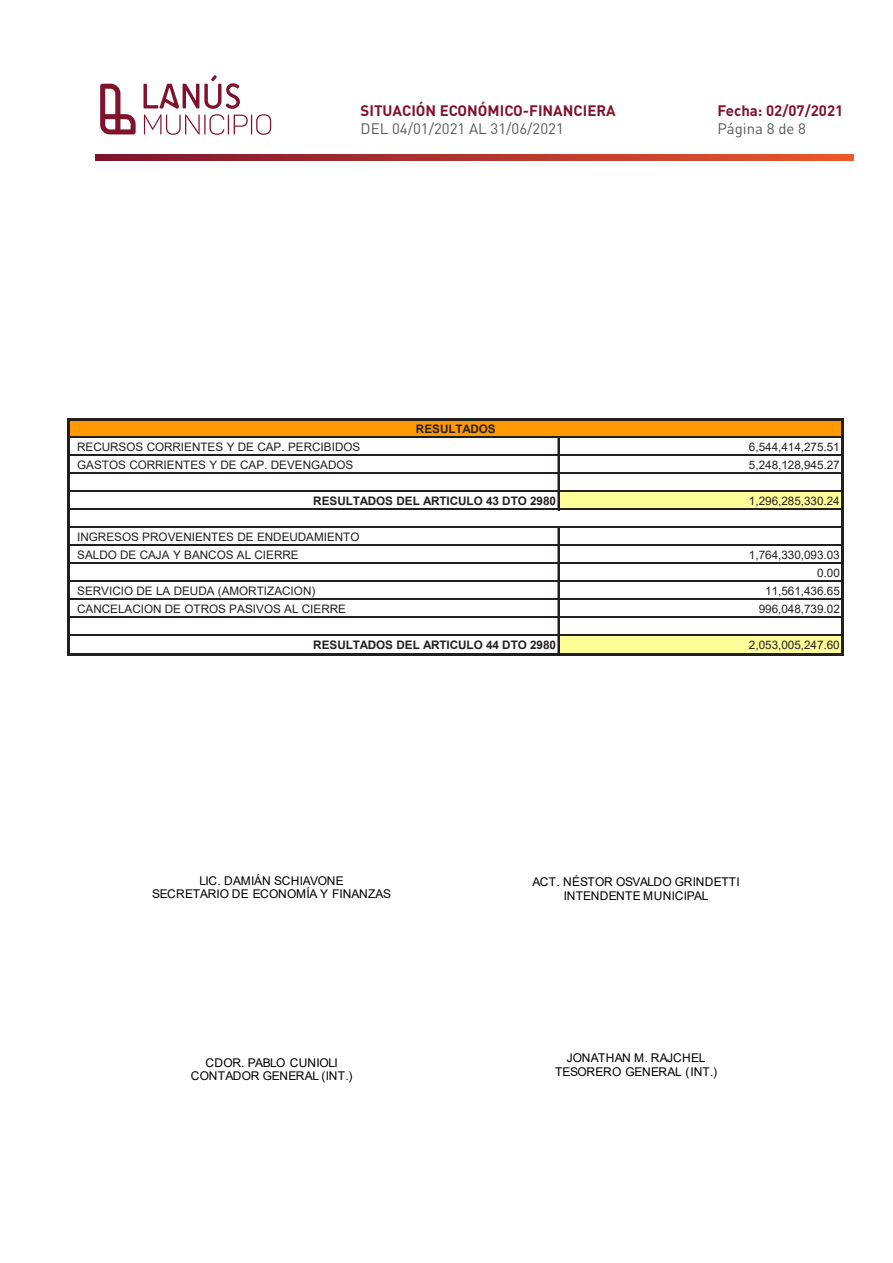
<style>
.page{position:relative;width:893px;height:1263px;background:#fff}
.page>*{position:absolute;margin:0;border:0;box-sizing:border-box;transform-origin:0 0}
.t1{font:700 15px "DIN Pro";color:#80132c}
.t2{font:15px "DIN Pro";color:#58595b}
.t3{font:12px/13.5px "Arial";letter-spacing:-.025em;color:#010101;text-align:center}
.t4{font:12px/13.5px "Arial";letter-spacing:.005em;color:#010101;text-align:center}
.t5{font:11.7px/18px "Arial";letter-spacing:-.005em;color:#231f20}
.t6{font:700 11.7px "Arial";letter-spacing:-.005em;color:#231f20}
</style>
<div class="page">
<div style="left:69px;top:419px;width:773px;height:18px;background:#f90"></div>
<div style="left:559px;top:491px;width:283px;height:18px;background:#ff9"></div>
<div style="left:559px;top:635px;width:283px;height:20px;background:#ff9"></div>
<hr style="left:558px;top:438px;width:1px;height:72px;background:#231f20">
<hr style="left:67px;top:418px;width:2px;height:238px;background:#231f20">
<hr style="left:841px;top:421px;width:3px;height:235px;background:#231f20">
<hr style="left:558px;top:528px;width:1px;height:125px;background:#231f20">
<hr style="left:69px;top:418px;width:775px;height:3px;background:#231f20">
<hr style="left:70px;top:436px;width:771px;height:1px;background:#231f20">
<hr style="left:69px;top:437px;width:772px;height:1px;background:#231f20">
<hr style="left:70px;top:454px;width:771px;height:1px;background:#231f20">
<hr style="left:69px;top:455px;width:772px;height:1px;background:#231f20">
<hr style="left:70px;top:472px;width:771px;height:1px;background:#231f20">
<hr style="left:69px;top:473px;width:772px;height:1px;background:#231f20">
<hr style="left:70px;top:490px;width:771px;height:1px;background:#231f20">
<hr style="left:69px;top:491px;width:772px;height:1px;background:#231f20">
<hr style="left:70px;top:508px;width:771px;height:1px;background:#231f20">
<hr style="left:69px;top:509px;width:772px;height:1px;background:#231f20">
<hr style="left:70px;top:526px;width:771px;height:1px;background:#231f20">
<hr style="left:69px;top:527px;width:772px;height:1px;background:#231f20">
<hr style="left:70px;top:544px;width:771px;height:1px;background:#231f20">
<hr style="left:69px;top:545px;width:772px;height:1px;background:#231f20">
<hr style="left:70px;top:562px;width:771px;height:1px;background:#231f20">
<hr style="left:69px;top:563px;width:772px;height:1px;background:#231f20">
<hr style="left:70px;top:580px;width:771px;height:1px;background:#231f20">
<hr style="left:69px;top:581px;width:772px;height:1px;background:#231f20">
<hr style="left:70px;top:598px;width:771px;height:1px;background:#231f20">
<hr style="left:69px;top:599px;width:772px;height:1px;background:#231f20">
<hr style="left:70px;top:616px;width:771px;height:1px;background:#231f20">
<hr style="left:69px;top:617px;width:772px;height:1px;background:#231f20">
<hr style="left:70px;top:634px;width:771px;height:1px;background:#231f20">
<hr style="left:69px;top:635px;width:772px;height:1px;background:#231f20">
<hr style="left:69px;top:653px;width:775px;height:3px;background:#231f20">
<svg style="left:96px;top:154px;width:757px;height:6px;background:#b2352d"></svg>
<svg style="left:143px;top:75px;width:128px;height:60px"></svg>
<svg style="left:100px;top:84px;width:36px;height:50px"></svg>
<p class="t1" style="left:361px;top:101px;width:257px">SITUACIÓN ECONÓMICO-FINANCIERA</p>
<p class="t2" style="left:361px;top:119px;width:205px">DEL 04/01/2021 AL 31/06/2021</p>
<p class="t1" style="left:718px;top:101px;width:127px">Fecha: 02/07/2021</p>
<p class="t2" style="left:718px;top:119px;width:90px">Página 8 de 8</p>
<p class="t6" style="left:416px;top:421px;width:81px">RESULTADOS</p>
<p class="t5" style="left:77px;top:438px;width:285px">RECURSOS CORRIENTES Y DE CAP. PERCIBIDOS</p>
<p class="t5" style="left:749px;top:438px;width:92px">6,544,414,275.51</p>
<p class="t5" style="left:77px;top:456px;width:278px">GASTOS CORRIENTES Y DE CAP. DEVENGADOS</p>
<p class="t5" style="left:749px;top:456px;width:92px">5,248,128,945.27</p>
<p class="t6" style="left:313px;top:493px;width:244px">RESULTADOS DEL ARTICULO 43 DTO 2980</p>
<p class="t5" style="left:749px;top:492px;width:92px">1,296,285,330.24</p>
<p class="t5" style="left:77px;top:528px;width:284px">INGRESOS PROVENIENTES DE ENDEUDAMIENTO<br>SALDO DE CAJA Y BANCOS AL CIERRE</p>
<p class="t5" style="left:749px;top:546px;width:92px;text-align:right">1,764,330,093.03<br>0.00</p>
<p class="t5" style="left:77px;top:582px;width:240px">SERVICIO DE LA DEUDA (AMORTIZACION)</p>
<p class="t5" style="left:765px;top:582px;width:76px">11,561,436.65</p>
<p class="t5" style="left:77px;top:600px;width:270px">CANCELACION DE OTROS PASIVOS AL CIERRE</p>
<p class="t5" style="left:759px;top:600px;width:83px">996,048,739.02</p>
<p class="t6" style="left:313px;top:636px;width:244px">RESULTADOS DEL ARTICULO 44 DTO 2980</p>
<p class="t5" style="left:749px;top:636px;width:92px">2,053,005,247.60</p>
<p class="t3" style="left:152px;top:873px;width:240px">LIC. DAMIÁN SCHIAVONE<br>SECRETARIO DE ECONOMÍA Y FINANZAS</p>
<p class="t4" style="left:532px;top:875px;width:209px">ACT. NÉSTOR OSVALDO GRINDETTI<br>INTENDENTE MUNICIPAL</p>
<p class="t3" style="left:191px;top:1056px;width:163px">CDOR. PABLO CUNIOLI<br>CONTADOR GENERAL (INT.)</p>
<p class="t3" style="left:555px;top:1051px;width:164px">JONATHAN M. RAJCHEL<br>TESORERO GENERAL (INT.)</p>
</div>
